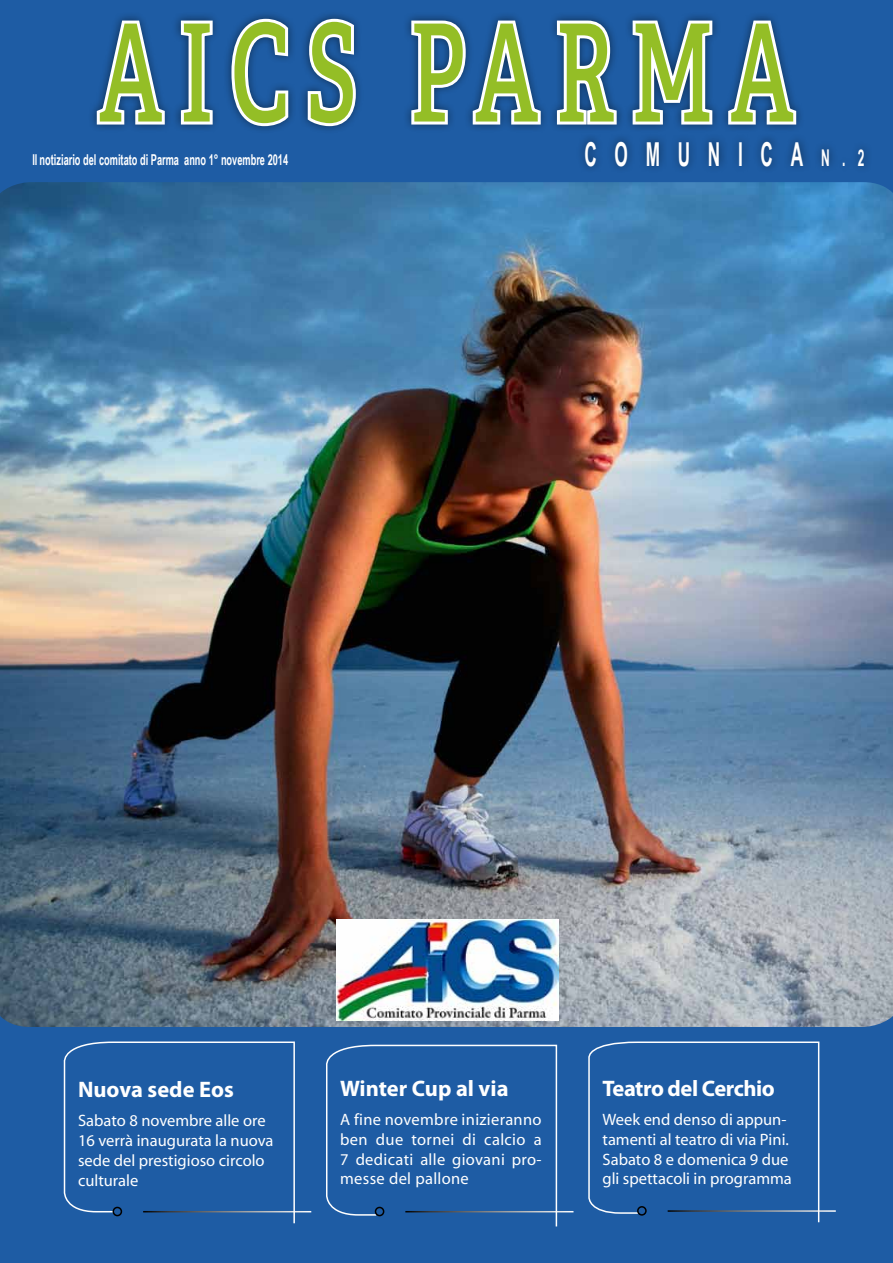
<style>
.page{position:relative;width:893px;height:1263px;background:#1e5ca4}
.page>*{position:absolute;margin:0;border:0;box-sizing:border-box;transform-origin:0 0}
.t1{font:600 135.3px "Adelle Basic";letter-spacing:.2em;color:#94be26;scale:.64 1}
.t2{font:700 33px "Arial Narrow";letter-spacing:.845em;color:#fff;scale:.64 1}
.t3{font:700 22.5px "Myriad Pro";letter-spacing:-.02em;color:#fff}
.t4{font:16.5px/19.8px "Myriad";color:#fff}
.t5{font:700 15px "Arial Narrow";color:#fff;scale:.75 1}
.s1{font-size:23.1px}
</style>
<div class="page">
<img style="left:0;top:182px;width:893px;height:845px">
<div style="left:88px;top:10px;width:717px;height:125px;background:#1e5ca4"></div>
<svg style="left:92px;top:18px;width:76px;height:110px"></svg>
<svg style="left:177px;top:18px;width:40px;height:110px"></svg>
<svg style="left:228px;top:16px;width:63px;height:113px"></svg>
<svg style="left:305px;top:16px;width:54px;height:113px"></svg>
<svg style="left:408px;top:18px;width:136px;height:110px"></svg>
<svg style="left:554px;top:18px;width:66px;height:110px"></svg>
<svg style="left:630px;top:18px;width:86px;height:110px"></svg>
<svg style="left:724px;top:18px;width:75px;height:110px"></svg>
<hr style="left:143px;top:1211px;width:168px;height:1px;background:#fff">
<div style="left:61px;top:1041px;width:235px;height:184px;background:#1e5ca4"></div>
<div style="left:113px;top:1207px;width:9px;height:9px;border:2px solid #000;border-radius:50%"></div>
<hr style="left:405px;top:1211px;width:168px;height:1px;background:#fff">
<div style="left:324px;top:1044px;width:234px;height:184px;background:#1e5ca4"></div>
<div style="left:375px;top:1207px;width:9px;height:9px;border:2px solid #000;border-radius:50%"></div>
<hr style="left:668px;top:1210px;width:168px;height:2px;background:#fff">
<div style="left:586px;top:1041px;width:234px;height:183px;background:#1e5ca4"></div>
<div style="left:637px;top:1206px;width:10px;height:10px;border:2px solid #000;border-radius:50%"></div>
<div style="left:576px;top:133px;width:297px;height:42px;background:#000;opacity:.5"></div>
<img style="left:337px;top:919px;width:221px;height:101px">
<h1 class="t1" style="left:99px;top:-11px;width:1086px">AICS PARMA</h1>
<p class="t5" style="left:33px;top:148px;width:342px">Il notiziario del comitato di Parma anno 1° novembre 2014</p>
<h2 class="t2" style="left:584px;top:129px;width:439px">COMUNICA <span class="s1">n .2</span></h2>
<h3 class="t3" style="left:78px;top:1075px;width:157px">Nuova sede Eos</h3>
<p class="t4" style="left:78px;top:1111px;width:197px">Sabato 8 novembre alle ore<br>16 verrà inaugurata la nuova sede del prestigioso circolo culturale</p>
<h3 class="t3" style="left:340px;top:1074px;width:170px">Winter Cup al via</h3>
<p class="t4" style="left:340px;top:1110px;width:203px;text-align:justify">A fine novembre inizieranno ben due tornei di calcio a 7 dedicati alle giovani pro&shy;messe del pallone</p>
<h3 class="t3" style="left:602px;top:1074px;width:174px">Teatro del Cerchio</h3>
<p class="t4" style="left:602px;top:1110px;width:191px">Week end denso di appun&shy;tamenti al teatro di via Pini.<br>Sabato 8 e domenica 9 due gli spettacoli in programma</p>
</div>
